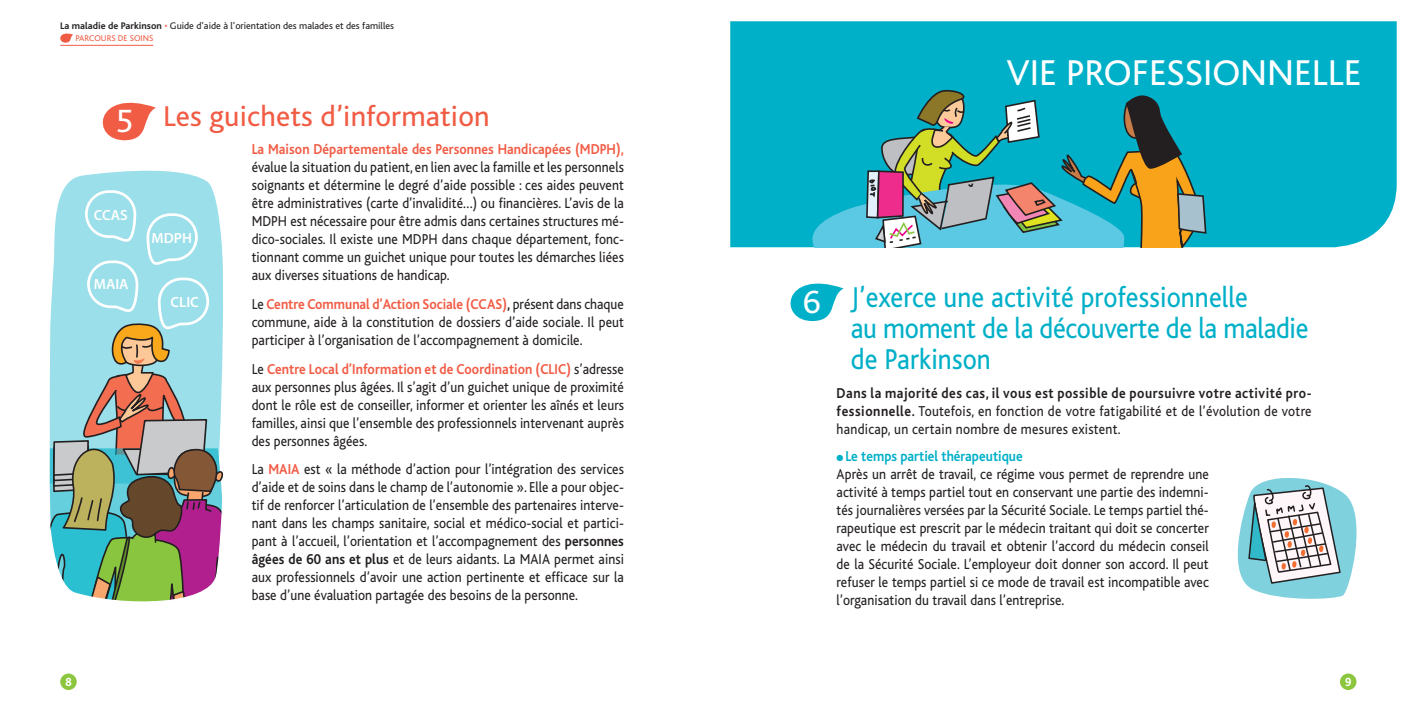
<style>
.page{position:relative;width:1418px;height:709px;background:#fff}
.page>*{position:absolute;margin:0;border:0;box-sizing:border-box;transform-origin:0 0}
.t1{font:37.5px "Bliss";color:#fff}
.t2{font:33.75px "Bliss";color:#fff}
.t3{font:30px/31.2px "Bliss";letter-spacing:.005em;color:#00b0c8;scale:.9 1}
.t4{font:30px "Bliss";letter-spacing:.005em;color:#f15c45}
.t5{font:15px/18px "Bliss";letter-spacing:.005em;color:#231f20;text-align:justify;scale:.9 1}
.t6{font:700 15px "Bliss";letter-spacing:.005em;color:#f15c45;scale:.9 1}
.t7{font:600 14.75px "Myriad Pro";color:#fff}
.t8{font:800 12.5px "Bliss";color:#fff;scale:.9 1}
.t9{font:10px "Bliss";color:#231f20}
.t10{font:8.75px "Bliss";color:#f15c45}
.s1{font-weight:700}
.s2{color:#f15c45}
.s3{font-weight:700;color:#f15c45}
.s4{color:#00b0c8}
.s5{font-weight:700;color:#00b0c8}
</style>
<div class="page">
<div style="left:730px;top:21px;width:666px;height:226px;background:#00b0c8"></div>
<svg style="left:782px;top:86px;width:425px;height:161px;background:#41a2a3"></svg>
<div style="left:1339px;top:673px;width:17px;height:17px;background:#8bc63e;border-radius:50%"></div>
<div style="left:60px;top:673px;width:17px;height:17px;background:#8bc63e;border-radius:50%"></div>
<svg style="left:102px;top:102px;width:54px;height:39px"></svg>
<svg style="left:790px;top:283px;width:53px;height:39px"></svg>
<hr style="left:60px;top:45px;width:93px;height:1px;background:#f15c45">
<svg style="left:60px;top:33px;width:13px;height:10px"></svg>
<svg style="left:49px;top:170px;width:175px;height:432px;background:#9dbbb6"></svg>
<svg style="left:1237px;top:477px;width:120px;height:122px"></svg>
<p class="t9" style="left:60px;top:20px;width:335px"><span class="s1">La maladie de Parkinson</span> <span class="s2">•</span> Guide d’aide à l’orientation des malades et des familles</p>
<p class="t10" style="left:75px;top:34px;width:79px">PARCOURS DE SOINS</p>
<h2 class="t2" style="left:116px;top:103px;width:19px">5</h2>
<p class="t7" style="left:94px;top:206px;width:36px">CCAS</p>
<p class="t7" style="left:94px;top:275px;width:36px">MAIA</p>
<h3 class="t4" style="left:163px;top:100px;width:328px">Les guichets d’information</h3>
<p class="t6" style="left:252px;top:142px;width:415px">La Maison Départementale des Personnes Handicapées (MDPH),</p>
<p class="t5" style="left:252px;top:159px;width:415px">évalue la situation du patient, en lien avec la famille et les personnels soignants et détermine le degré d’aide possible : ces aides peuvent être administratives (carte d’invalidité…) ou financières. L’avis de la MDPH est nécessaire pour être admis dans certaines structures mé&shy;dico-sociales. Il existe une MDPH dans chaque département, fonc&shy;tionnant comme un guichet unique pour toutes les démarches liées aux diverses situations de handicap.</p>
<p class="t5" style="left:252px;top:295px;width:415px">Le <span class="s3">Centre Communal d’Action Sociale (CCAS)</span><span class="s1">,</span> présent dans chaque commune, aide à la constitution de dossiers d’aide sociale. Il peut participer à l’organisation de l’accompagnement à domicile.</p>
<p class="t5" style="left:252px;top:360px;width:415px">Le <span class="s3">Centre Local d’Information et de Coordination (CLIC)</span> s’adresse aux personnes plus âgées. Il s’agit d’un guichet unique de proximité dont le rôle est de conseiller, informer et orienter les aînés et leurs familles, ainsi que l’ensemble des professionnels intervenant auprès des personnes âgées.</p>
<p class="t5" style="left:252px;top:461px;width:415px">La <span class="s3">MAIA</span> est « la méthode d’action pour l’intégration des services d’aide et de soins dans le champ de l’autonomie ». Elle a pour objec&shy;tif de renforcer l’articulation de l’ensemble des partenaires interve&shy;nant dans les champs sanitaire, social et médico-social et partici&shy;pant à l’accueil, l’orientation et l’accompagnement des <span class="s1">personnes âgées de 60 ans et plus</span> et de leurs aidants. La MAIA permet ainsi aux professionnels d’avoir une action pertinente et efficace sur la base d’une évaluation partagée des besoins de la personne.</p>
<p class="t7" style="left:151px;top:229px;width:42px">MDPH</p>
<p class="t7" style="left:170px;top:293px;width:30px">CLIC</p>
<h1 class="t1" style="left:1006px;top:53px;width:356px">VIE PROFESSIONNELLE</h1>
<h2 class="t2" style="left:803px;top:284px;width:19px">6</h2>
<h3 class="t3" style="left:850px;top:281px;width:510px">J’exerce une activité professionnelle<br>au moment de la découverte de la maladie de Parkinson</h3>
<p class="t5" style="left:836px;top:384px;width:529px"><span class="s1">Dans la majorité des cas, il vous est possible de poursuivre votre activité pro&shy;fessionnelle.</span> Toutefois, en fonction de votre fatigabilité et de l’évolution de votre handicap, un certain nombre de mesures existent.</p>
<p class="t5" style="left:836px;top:447px;width:415px;text-align:left"><span class="s4">●</span> <span class="s5">Le temps partiel thérapeutique<br></span>Après un arrêt de travail, ce régime vous permet de reprendre une activité à temps partiel tout en conservant une partie des indemni&shy;tés journalières versées par la Sécurité Sociale. Le temps partiel thé&shy;rapeutique est prescrit par le médecin traitant qui doit se concerter avec le médecin du travail et obtenir l’accord du médecin conseil de la Sécurité Sociale. L’employeur doit donner son accord. Il peut refuser le temps partiel si ce mode de travail est incompatible avec l’organisation du travail dans l’entreprise.</p>
<p class="t8" style="left:65px;top:675px;width:8px">8</p>
<p class="t8" style="left:1345px;top:675px;width:8px">9</p>
</div>
